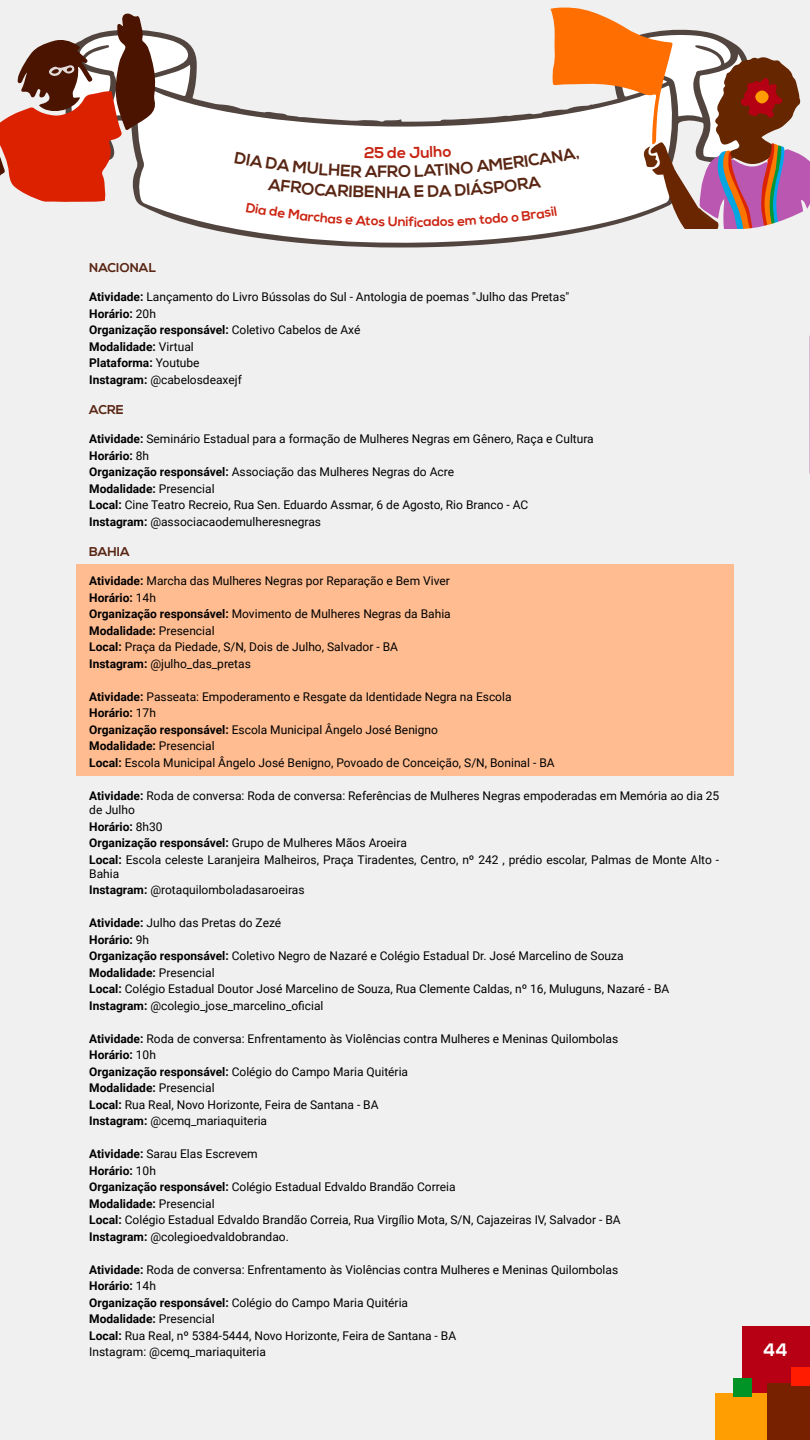
<style>
.page{position:relative;width:810px;height:1440px;background:#f0f0f0}
.page>*{position:absolute;margin:0;border:0;box-sizing:border-box;transform-origin:0 0}
.t1{font:700 18px "Nexa";color:#fff}
.t2{font:700 16.5px "Nexa";color:#592614}
.t3{font:700 15.75px "Nexa";color:#c72614}
.t4{font:700 13.5px "Nexa";color:#cb2614}
.t5{font:700 12.75px "Nexa";color:#592614}
.t6{font:12px/16.5px "Roboto";color:#000}
.s1{font-weight:700}
</style>
<div class="page">
<div style="left:76px;top:565px;width:658px;height:211px;background:#ffbc91"></div>
<svg style="left:191px;top:85px;width:44px;height:150px;fill:#fff"></svg>
<svg style="left:0;top:13px;width:191px;height:212px"></svg>
<div style="left:715px;top:1393px;width:60px;height:47px;background:#ff9e03"></div>
<div style="left:742px;top:1326px;width:68px;height:67px;background:#b80014"></div>
<div style="left:733px;top:1378px;width:19px;height:19px;background:#009426"></div>
<div style="left:768px;top:1383px;width:42px;height:57px;background:#782100"></div>
<div style="left:791px;top:1367px;width:19px;height:19px;background:#ff1c00"></div>
<svg style="left:235px;top:7px;width:575px;height:467px"></svg>
<h3 class="t3" style="left:387px;top:143px;width:21px">de</h3>
<h2 class="t2" style="left:377px;top:162px;width:11px">F</h2>
<h2 class="t2" style="left:386px;top:183px;width:14px">H</h2>
<p class="t4" style="left:409px;top:214px;width:16px">fic</p>
<p class="t5" style="left:89px;top:260px;width:68px">NACIONAL</p>
<p class="t6" style="left:89px;top:288px;width:482px"><span class="s1">Atividade:</span> Lançamento do Livro Bússolas do Sul - Antologia de poemas "Julho das Pretas" <span class="s1">Horário:</span> 20h<br><span class="s1">Organização responsável:</span> Coletivo Cabelos de Axé<br><span class="s1">Modalidade:</span> Virtual<br><span class="s1">Plataforma:</span> Youtube<br><span class="s1">Instagram:</span> @cabelosdeaxejf</p>
<p class="t5" style="left:89px;top:402px;width:36px">ACRE</p>
<p class="t6" style="left:89px;top:430px;width:506px"><span class="s1">Atividade:</span> Seminário Estadual para a formação de Mulheres Negras em Gênero, Raça e Cultura <span class="s1">Horário:</span> 8h<br><span class="s1">Organização responsável:</span> Associação das Mulheres Negras do Acre<br><span class="s1">Modalidade:</span> Presencial<br><span class="s1">Local:</span> Cine Teatro Recreio, Rua Sen. Eduardo Assmar, 6 de Agosto, Rio Branco - AC<br><span class="s1">Instagram:</span> @associacaodemulheresnegras</p>
<p class="t5" style="left:89px;top:544px;width:42px">BAHIA</p>
<p class="t6" style="left:89px;top:572px;width:363px"><span class="s1">Atividade:</span> Marcha das Mulheres Negras por Reparação e Bem Viver <span class="s1">Horário:</span> 14h<br><span class="s1">Organização responsável:</span> Movimento de Mulheres Negras da Bahia <span class="s1">Modalidade:</span> Presencial<br><span class="s1">Local:</span> Praça da Piedade, S/N, Dois de Julho, Salvador - BA <span class="s1">Instagram:</span> @julho_das_pretas</p>
<p class="t6" style="left:89px;top:688px;width:467px"><span class="s1">Atividade:</span> Passeata: Empoderamento e Resgate da Identidade Negra na Escola <span class="s1">Horário:</span> 17h<br><span class="s1">Organização responsável:</span> Escola Municipal Ângelo José Benigno<br><span class="s1">Modalidade:</span> Presencial<br><span class="s1">Local:</span> Escola Municipal Ângelo José Benigno, Povoado de Conceição, S/N, Boninal - BA</p>
<p class="t6" style="left:89px;top:788px;width:632px;line-height:14.2px"><span class="s1">Atividade:</span> Roda de conversa: Roda de conversa: Referências de Mulheres Negras empoderadas em Memória ao dia 25 de Julho</p>
<p class="t6" style="left:89px;top:818px;width:632px"><span class="s1">Horário:</span> 8h30<br><span class="s1">Organização responsável:</span> Grupo de Mulheres Mãos Aroeira<br><span class="s1">Local:</span> Escola celeste Laranjeira Malheiros, Praça Tiradentes, Centro, nº 242 , prédio escolar, Palmas de Monte Alto -</p>
<p class="t6" style="left:89px;top:865px;width:217px">Bahia<br><span class="s1">Instagram:</span> @rotaquilomboladasaroeiras</p>
<p class="t6" style="left:89px;top:914px;width:582px"><span class="s1">Atividade:</span> Julho das Pretas do Zezé<br><span class="s1">Horário:</span> 9h<br><span class="s1">Organização responsável:</span> Coletivo Negro de Nazaré e Colégio Estadual Dr. José Marcelino de Souza <span class="s1">Modalidade:</span> Presencial<br><span class="s1">Local:</span> Colégio Estadual Doutor José Marcelino de Souza, Rua Clemente Caldas, nº 16, Muluguns, Nazaré - BA <span class="s1">Instagram:</span> @colegio_jose_marcelino_oficial</p>
<p class="t6" style="left:89px;top:1030px;width:531px"><span class="s1">Atividade:</span> Roda de conversa: Enfrentamento às Violências contra Mulheres e Meninas Quilombolas <span class="s1">Horário:</span> 10h<br><span class="s1">Organização responsável:</span> Colégio do Campo Maria Quitéria<br><span class="s1">Modalidade:</span> Presencial<br><span class="s1">Local:</span> Rua Real, Novo Horizonte, Feira de Santana - BA<br><span class="s1">Instagram:</span> @cemq_mariaquiteria</p>
<p class="t6" style="left:89px;top:1145px;width:533px"><span class="s1">Atividade:</span> Sarau Elas Escrevem<br><span class="s1">Horário:</span> 10h<br><span class="s1">Organização responsável:</span> Colégio Estadual Edvaldo Brandão Correia<br><span class="s1">Modalidade:</span> Presencial<br><span class="s1">Local:</span> Colégio Estadual Edvaldo Brandão Correia, Rua Virgílio Mota, S/N, Cajazeiras IV, Salvador - BA <span class="s1">Instagram:</span> @colegioedvaldobrandao.</p>
<p class="t6" style="left:89px;top:1261px;width:531px"><span class="s1">Atividade:</span> Roda de conversa: Enfrentamento às Violências contra Mulheres e Meninas Quilombolas <span class="s1">Horário:</span> 14h<br><span class="s1">Organização responsável:</span> Colégio do Campo Maria Quitéria<br><span class="s1">Modalidade:</span> Presencial<br><span class="s1">Local:</span> Rua Real, nº 5384-5444, Novo Horizonte, Feira de Santana - BA<br>Instagram: @cemq_mariaquiteria</p>
<h1 class="t1" style="left:763px;top:1339px;width:26px">44</h1>
</div>
